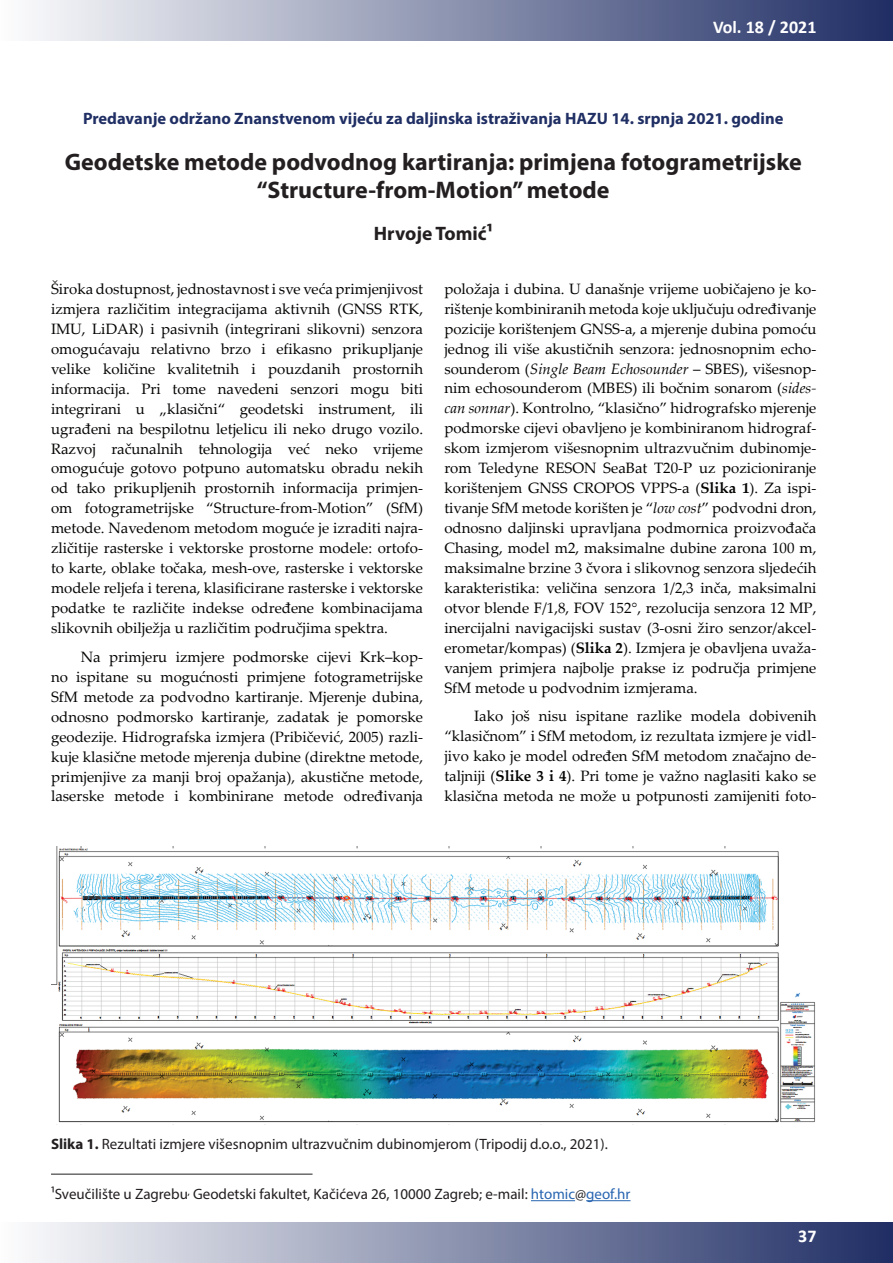
<style>
.page{position:relative;width:893px;height:1263px;background:#fff}
.page>*{position:absolute;margin:0;border:0;box-sizing:border-box;transform-origin:0 0}
.t1{font:700 24px/28.5px "Myriad Pro";color:#231f20;text-align:center}
.t2{font:700 19.5px "Myriad Pro";color:#231f20}
.t3{font:700 18px "Calibri";color:#fff}
.t4{font:700 16.5px "Myriad Pro";color:#202f64}
.t5{font:15px/20px "Palatino Linotype";color:#040503;text-align:justify}
.t6{font:15px "Myriad Pro";color:#231f20}
.s1{font-style:italic}
.s2{font-weight:700}
.s3{color:#2865b1}
</style>
<div class="page">
<div style="left:0;top:0;width:893px;height:40px;background:linear-gradient(to right,#fdfdfd,#1f2d64)"></div>
<div style="left:0;top:1222px;width:893px;height:41px;background:linear-gradient(to right,#fdfdfd,#1f2d64)"></div>
<hr style="left:531px;top:1200px;width:44px;height:1px;background:#2865b1">
<hr style="left:586px;top:1200px;width:44px;height:1px;background:#2865b1">
<hr style="left:51px;top:1174px;width:262px;height:1px;background:#231f20">
<img style="left:51px;top:846px;width:764px;height:279px">
<p class="t3" style="left:713px;top:14px;width:105px">Vol. 18 / 2021</p>
<p class="t4" style="left:83px;top:108px;width:702px">Predavanje održano Znanstvenom vijeću za daljinska istraživanja HAZU 14. srpnja 2021. godine</p>
<h1 class="t1" style="left:65px;top:147px;width:738px">Geodetske metode podvodnog kartiranja: primjena fotogrametrijske “Structure-from-Motion” metode</h1>
<h2 class="t2" style="left:374px;top:221px;width:120px">Hrvoje Tomić1</h2>
<p class="t5" style="left:51px;top:278px;width:374px">Široka dostupnost, jednostavnost i sve veća primjenjivost izmjera različitim integracijama aktivnih (GNSS RTK, IMU, LiDAR) i pasivnih (integrirani slikovni) senzora omogućavaju relativno brzo i efikasno prikupljanje velike količine kvalitetnih i pouzdanih prostornih informacija. Pri tome navedeni senzori mogu biti integrirani u „klasični“ geodetski instrument, ili ugrađeni na bespilotnu letjelicu ili neko drugo vozilo.<br>Razvoj računalnih tehnologija već neko vrijeme omogućuje gotovo potpuno automatsku obradu nekih od tako prikupljenih prostornih informacija primjen&shy;om fotogrametrijske “Structure-from-Motion” (SfM) metode. Navedenom metodom moguće je izraditi najra&shy;zličitije rasterske i vektorske prostorne modele: ortofo&shy;to karte, oblake točaka, mesh-ove, rasterske i vektorske modele reljefa i terena, klasificirane rasterske i vektorske podatke te različite indekse određene kombinacijama slikovnih obilježja u različitim područjima spektra.</p>
<p class="t5" style="left:51px;top:646px;width:374px;text-indent:30px">Na primjeru izmjere podmorske cijevi Krk–kop&shy;no ispitane su mogućnosti primjene fotogrametrijske SfM metode za podvodno kartiranje. Mjerenje dubina, odnosno podmorsko kartiranje, zadatak je pomorske geodezije. Hidrografska izmjera (Pribičević, 2005) razli&shy;kuje klasične metode mjerenja dubine (direktne metode, primjenjive za manji broj opažanja), akustične metode, laserske metode i kombinirane metode određivanja</p>
<p class="t5" style="left:444px;top:278px;width:374px">položaja i dubina. U današnje vrijeme uobičajeno je ko&shy;rištenje kombiniranih metoda koje uključuju određivanje pozicije korištenjem GNSS-a, a mjerenje dubina pomoću jednog ili više akustičnih senzora: jednosnopnim echo&shy;sounderom (<span class="s1">Single Beam Echosounder</span> – SBES), višesnop&shy;nim echosounderom (MBES) ili bočnim sonarom (<span class="s1">sides&shy;can sonnar</span>). Kontrolno, “klasično” hidrografsko mjerenje podmorske cijevi obavljeno je kombiniranom hidrograf&shy;skom izmjerom višesnopnim ultrazvučnim dubinomje&shy;rom Teledyne RESON SeaBat T20-P uz pozicioniranje korištenjem GNSS CROPOS VPPS-a (<span class="s2">Slika 1</span>). Za ispi&shy;tivanje SfM metode korišten je “<span class="s1">low cost</span>” podvodni dron, odnosno daljinski upravljana podmornica proizvođača Chasing, model m2, maksimalne dubine zarona 100 m, maksimalne brzine 3 čvora i slikovnog senzora sljedećih karakteristika: veličina senzora 1/2,3 inča, maksimalni otvor blende F/1,8, FOV 152°, rezolucija senzora 12 MP, inercijalni navigacijski sustav (3-osni žiro senzor/akcel&shy;erometar/kompas) (<span class="s2">Slika 2</span>). Izmjera je obavljena uvaža&shy;vanjem primjera najbolje prakse iz područja primjene SfM metode u podvodnim izmjerama.</p>
<p class="t5" style="left:444px;top:706px;width:374px;text-indent:30px">Iako još nisu ispitane razlike modela dobivenih “klasičnom” i SfM metodom, iz rezultata izmjere je vidl&shy;jivo kako je model određen SfM metodom značajno de&shy;taljniji (<span class="s2">Slike 3 i 4</span>). Pri tome je važno naglasiti kako se klasična metoda ne može u potpunosti zamijeniti foto-</p>
<p class="t6" style="left:51px;top:1134px;width:558px"><span class="s2">Slika 1.</span> Rezultati izmjere višesnopnim ultrazvučnim dubinomjerom (Tripodij d.o.o., 2021).</p>
<p class="t6" style="left:51px;top:1185px;width:581px">1Sveučilište u Zagrebu, Geodetski fakultet, Kačićeva 26, 10000 Zagreb; e-mail: <span class="s3">htomic</span>@<span class="s3">geof.hr</span></p>
<p class="t3" style="left:798px;top:1223px;width:20px">37</p>
</div>
